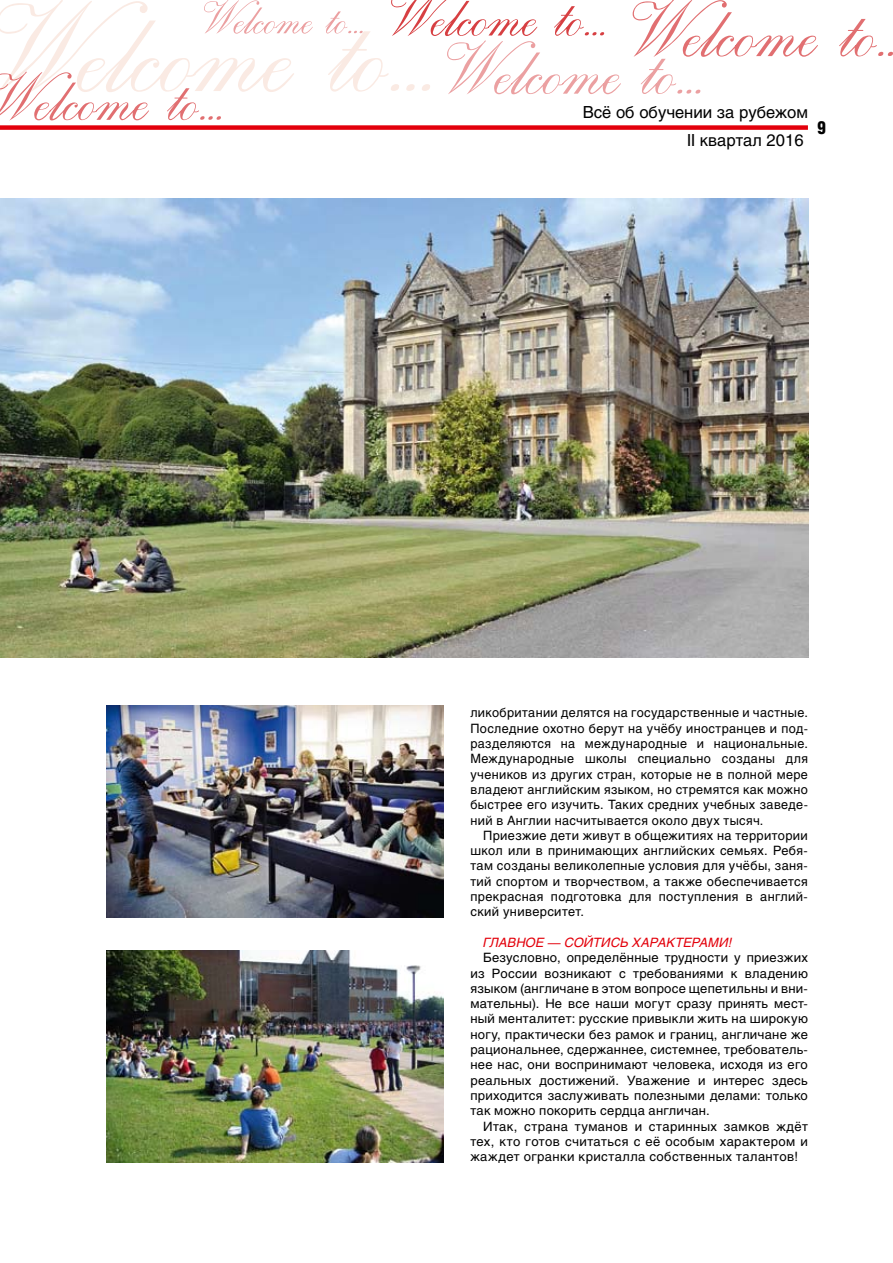
<style>
.page{position:relative;width:893px;height:1263px;background:#fff}
.page>*{position:absolute;margin:0;border:0;box-sizing:border-box;transform-origin:0 0}
.t1{font:18px "Helios Cond Black C";color:#000}
.t2{font:16.5px/28.5px "Helios C";color:#000;text-align:right}
.t3{font:12.75px/15.3px "Helios C";letter-spacing:.03em;color:#000;text-align:justify}
.t4{font:italic 12.75px "Helios C";letter-spacing:.01em;color:#e3000b}
.t5{font:italic 12.75px "Helios C";letter-spacing:.03em;color:#e3000b}
</style>
<div class="page">
<div style="left:0;top:125px;width:808px;height:5px;background:#e3000b"></div>
<svg style="left:0;top:0;width:893px;height:121px"></svg>
<img style="left:0;top:198px;width:808px;height:459px">
<img style="left:106px;top:705px;width:338px;height:212px">
<img style="left:106px;top:950px;width:338px;height:212px">
<p class="t2" style="left:583px;top:98px;width:227px">Всё об обучении за рубежом<br>II квартал 2016</p>
<h1 class="t1" style="left:817px;top:117px;width:11px">9</h1>
<p class="t3" style="left:470px;top:705px;width:339px">ликобритании делятся на государственные и частные.<br>Последние охотно берут на учёбу иностранцев и под&shy;разделяются на международные и национальные.<br>Международные школы специально созданы для учеников из других стран, которые не в полной мере владеют английским языком, но стремятся как можно быстрее его изучить. Таких средних учебных заведе&shy;ний в Англии насчитывается около двух тысяч.</p>
<p class="t3" style="left:470px;top:827px;width:339px;text-indent:13px">Приезжие дети живут в общежитиях на территории школ или в принимающих английских семьях. Ребя&shy;там созданы великолепные условия для учёбы, заня&shy;тий спортом и творчеством, а также обеспечивается прекрасная подготовка для поступления в англий&shy;ский университет.</p>
<p class="t4" style="left:483px;top:935px;width:120px">Главное — сойтис</p>
<p class="t5" style="left:620px;top:935px;width:91px">ь характерами</p>
<p class="t4" style="left:729px;top:935px;width:5px">!</p>
<p class="t3" style="left:470px;top:950px;width:339px;text-indent:13px">Безусловно, определённые трудности у приезжих из России возникают с требованиями к владению языком (англичане в этом вопросе щепетильны и вни&shy;мательны). Не все наши могут сразу принять мест&shy;ный менталитет: русские привыкли жить на широкую ногу, практически без рамок и границ, англичане же рациональнее, сдержаннее, системнее, требователь&shy;нее нас, они воспринимают человека, исходя из его реальных достижений. Уважение и интерес здесь приходится заслуживать полезными делами: только так можно покорить сердца англичан.</p>
<p class="t3" style="left:470px;top:1118px;width:339px;text-indent:13px">Итак, страна туманов и старинных замков ждёт тех, кто готов считаться с её особым характером и жаждет огранки кристалла собственных талантов!</p>
</div>
